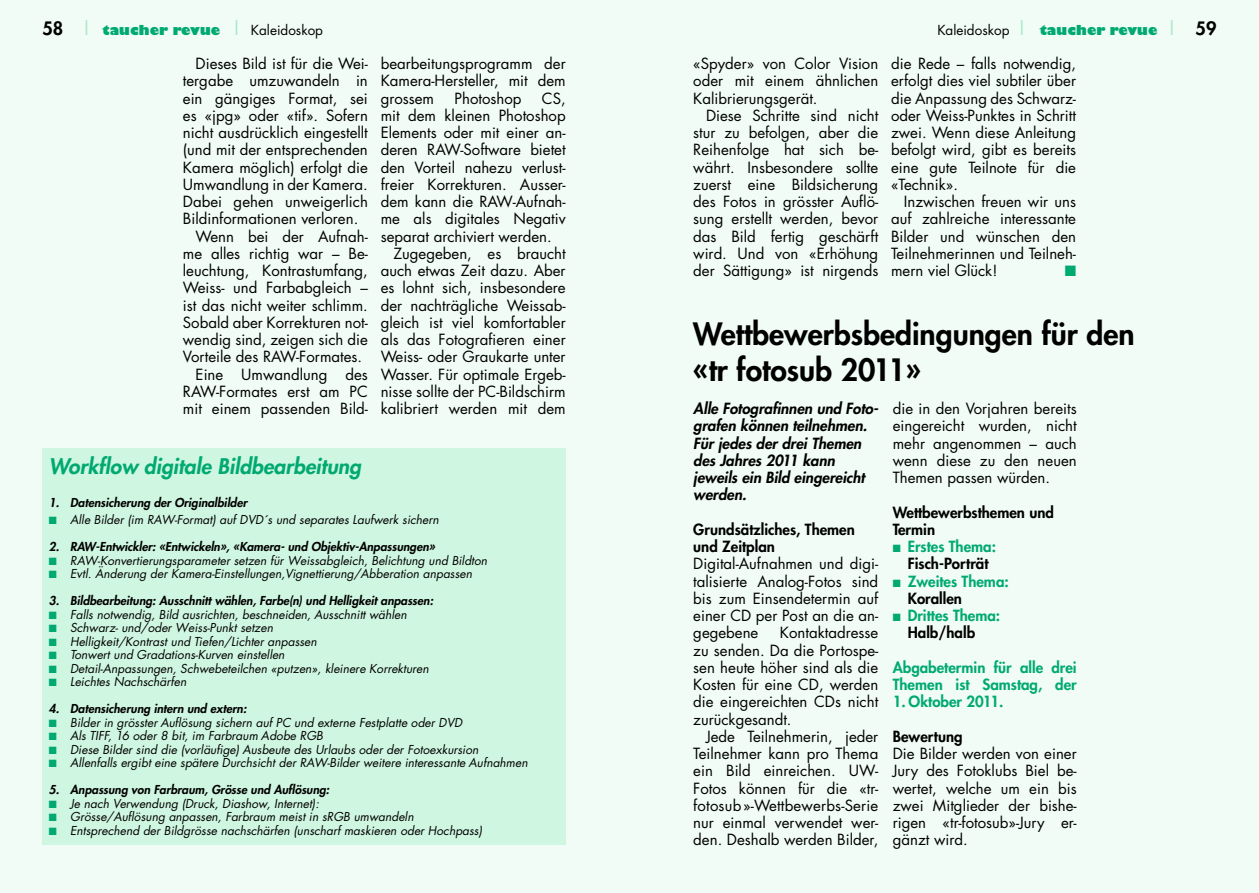
<style>
.page{position:relative;width:1259px;height:893px;background:#f0fcf5}
.page>*{position:absolute;margin:0;border:0;box-sizing:border-box;transform-origin:0 0}
.t1{font:800 30px/36px "Futura";color:#000}
.t2{font:italic 800 21px "Futura";color:#00a972}
.t3{font:15px/17.2px "Futura";color:#000;text-align:justify}
.t4{font:italic 800 15px/17.2px "Futura";color:#000}
.t5{font:800 15px/17.2px "Futura";color:#00a972}
.t6{font:800 15px/17.2px "Futura";color:#000}
.t7{font:15px "Zapf Dingbats";color:#00a972}
.t8{font:800 13.5px "Gill Sans";color:#00a972}
.t9{font:italic 12px "Futura";color:#000}
.t10{font:italic 800 12px "Futura";color:#000}
.s1{font-family:"Futura";font-size:18px;color:#000}
.s2{font-family:"Futura";font-weight:400;font-size:18px;color:#a3e8c8}
.s3{font-family:"Futura";font-weight:400;color:#000}
.s4{color:#00a972}
.s5{color:#000}
</style>
<div class="page">
<div style="left:43px;top:448px;width:523px;height:397px;background:#cff6e0"></div>
<p class="t8" style="left:43px;top:21px;width:282px"><span class="s1">58</span> <span class="s2">|</span> taucher revue <span class="s2">|</span> <span class="s3">Kaleidoskop</span></p>
<p class="t8" style="left:937px;top:21px;width:281px"><span class="s3">Kaleidoskop</span> <span class="s2">|</span> taucher revue <span class="s2">|</span> <span class="s1">59</span></p>
<p class="t3" style="left:196px;top:55px;width:174px">Dieses Bild ist für die Wei-</p>
<p class="t3" style="left:183px;top:72px;width:186px">tergabe umzuwandeln in</p>
<p class="t3" style="left:183px;top:89px;width:186px">ein gängiges Format, sei</p>
<p class="t3" style="left:183px;top:106px;width:186px">es «jpg» oder «tif». Sofern</p>
<p class="t3" style="left:183px;top:124px;width:186px">nicht ausdrücklich eingestellt</p>
<p class="t3" style="left:183px;top:141px;width:186px">(und mit der entsprechenden</p>
<p class="t3" style="left:183px;top:158px;width:186px">Kamera möglich) erfolgt die</p>
<p class="t3" style="left:183px;top:175px;width:186px">Umwandlung in der Kamera.</p>
<p class="t3" style="left:183px;top:193px;width:186px">Dabei gehen unweigerlich</p>
<p class="t3" style="left:183px;top:210px;width:177px">Bildinformationen verloren.</p>
<p class="t3" style="left:196px;top:227px;width:174px">Wenn bei der Aufnah-</p>
<p class="t3" style="left:183px;top:244px;width:186px">me alles richtig war – Be-</p>
<p class="t3" style="left:183px;top:262px;width:186px">leuchtung, Kontrastumfang,</p>
<p class="t3" style="left:183px;top:279px;width:186px">Weiss- und Farbabgleich –</p>
<p class="t3" style="left:183px;top:296px;width:186px">ist das nicht weiter schlimm.</p>
<p class="t3" style="left:183px;top:313px;width:186px">Sobald aber Korrekturen not-</p>
<p class="t3" style="left:183px;top:331px;width:186px">wendig sind, zeigen sich die</p>
<p class="t3" style="left:183px;top:348px;width:181px">Vorteile des RAW-Formates.</p>
<p class="t3" style="left:196px;top:365px;width:174px">Eine Umwandlung des</p>
<p class="t3" style="left:183px;top:382px;width:186px">RAW-Formates erst am PC</p>
<p class="t3" style="left:183px;top:400px;width:186px">mit einem passenden Bild-</p>
<p class="t3" style="left:381px;top:55px;width:186px">bearbeitungsprogramm der Kamera-Hersteller, mit dem grossem</p>
<p class="t3" style="left:454px;top:89px;width:68px">Photoshop</p>
<p class="t3" style="left:542px;top:89px;width:25px">CS,</p>
<p class="t3" style="left:381px;top:106px;width:186px">mit dem kleinen Photoshop</p>
<p class="t3" style="left:381px;top:124px;width:186px">Elements oder mit einer an-</p>
<p class="t3" style="left:381px;top:141px;width:186px">deren RAW-Software bietet</p>
<p class="t3" style="left:381px;top:158px;width:186px">den Vorteil nahezu verlust-</p>
<p class="t3" style="left:381px;top:175px;width:186px">freier Korrekturen. Ausser-</p>
<p class="t3" style="left:381px;top:193px;width:186px">dem kann die RAW-Aufnah-</p>
<p class="t3" style="left:381px;top:210px;width:186px">me als digitales Negativ</p>
<p class="t3" style="left:381px;top:227px;width:173px">separat archiviert werden.</p>
<p class="t3" style="left:393px;top:244px;width:174px">Zugegeben, es braucht</p>
<p class="t3" style="left:381px;top:262px;width:186px">auch etwas Zeit dazu. Aber</p>
<p class="t3" style="left:381px;top:279px;width:186px">es lohnt sich, insbesondere</p>
<p class="t3" style="left:381px;top:296px;width:186px">der nachträgliche Weissab-</p>
<p class="t3" style="left:381px;top:313px;width:186px">gleich ist viel komfortabler</p>
<p class="t3" style="left:381px;top:331px;width:186px">als das Fotografieren einer</p>
<p class="t3" style="left:381px;top:348px;width:186px">Weiss- oder Graukarte unter</p>
<p class="t3" style="left:381px;top:365px;width:186px">Wasser. Für optimale Ergeb-</p>
<p class="t3" style="left:381px;top:382px;width:186px">nisse sollte der PC-Bildschirm</p>
<p class="t3" style="left:381px;top:400px;width:186px">kalibriert werden mit dem</p>
<h2 class="t2" style="left:49px;top:453px;width:314px">Workflow digitale Bildbearbeitung</h2>
<p class="t10" style="left:49px;top:495px;width:200px">1. Datensicherung der Originalbilder</p>
<p class="t9" style="left:49px;top:511px;width:391px"><span class="s4">■</span> Alle Bilder (im RAW-Format) auf DVD´s und separates Laufwerk sichern</p>
<p class="t10" style="left:49px;top:539px;width:387px">2. RAW-Entwickler: «Entwickeln», «Kamera- und Objektiv-Anpassungen»</p>
<p class="t9" style="left:49px;top:552px;width:440px"><span class="s4">■</span> RAW-Konvertierungsparameter setzen für Weissabgleich, Belichtung und Bildton</p>
<p class="t9" style="left:49px;top:565px;width:425px"><span class="s4">■</span> Evtl. Änderung der Kamera-Einstellungen,Vignettierung/Abberation anpassen</p>
<p class="t10" style="left:49px;top:593px;width:386px">3. Bildbearbeitung: Ausschnitt wählen, Farbe(n) und Helligkeit anpassen:</p>
<p class="t9" style="left:49px;top:606px;width:359px"><span class="s4">■</span> Falls notwendig, Bild ausrichten, beschneiden, Ausschnitt wählen</p>
<p class="t9" style="left:49px;top:619px;width:226px"><span class="s4">■</span> Schwarz- und/oder Weiss-Punkt setzen</p>
<p class="t9" style="left:49px;top:633px;width:269px"><span class="s4">■</span> Helligkeit/Kontrast und Tiefen/Lichter anpassen</p>
<p class="t9" style="left:49px;top:646px;width:237px"><span class="s4">■</span> Tonwert und Gradations-Kurven einstellen</p>
<p class="t9" style="left:49px;top:660px;width:381px"><span class="s4">■</span> Detail-Anpassungen, Schwebeteilchen «putzen», kleinere Korrekturen</p>
<p class="t9" style="left:49px;top:673px;width:139px"><span class="s4">■</span> Leichtes Nachschärfen</p>
<p class="t10" style="left:49px;top:701px;width:199px">4. Datensicherung intern und extern:</p>
<p class="t9" style="left:49px;top:714px;width:415px"><span class="s4">■</span> Bilder in grösster Auflösung sichern auf PC und externe Festplatte oder DVD</p>
<p class="t9" style="left:49px;top:727px;width:276px"><span class="s4">■</span> Als TIFF, 16 oder 8 bit, im Farbraum Adobe RGB</p>
<p class="t9" style="left:49px;top:741px;width:431px"><span class="s4">■</span> Diese Bilder sind die (vorläufige) Ausbeute des Urlaubs oder der Fotoexkursion</p>
<p class="t9" style="left:49px;top:754px;width:480px"><span class="s4">■</span> Allenfalls ergibt eine spätere Durchsicht der RAW-Bilder weitere interessante Aufnahmen</p>
<p class="t10" style="left:49px;top:782px;width:282px">5. Anpassung von Farbraum, Grösse und Auflösung:</p>
<p class="t9" style="left:49px;top:795px;width:272px"><span class="s4">■</span> Je nach Verwendung (Druck, Diashow, Internet):</p>
<p class="t9" style="left:49px;top:808px;width:366px"><span class="s4">■</span> Grösse/Auflösung anpassen, Farbraum meist in sRGB umwandeln</p>
<p class="t9" style="left:49px;top:822px;width:435px"><span class="s4">■</span> Entsprechend der Bildgrösse nachschärfen (unscharf maskieren oder Hochpass)</p>
<p class="t3" style="left:693px;top:55px;width:186px">«Spyder» von Color Vision oder mit einem ähnlichen Kalibrierungsgerät.</p>
<p class="t3" style="left:693px;top:106px;width:186px;text-indent:13px">Diese Schritte sind nicht stur zu befolgen, aber die Reihenfolge hat sich be&shy;währt. Insbesondere sollte zuerst eine Bildsicherung des Fotos in grösster Auflö&shy;sung erstellt werden, bevor das Bild fertig geschärft wird. Und von «Erhöhung der Sättigung» ist nirgends</p>
<p class="t3" style="left:891px;top:55px;width:186px">die Rede – falls notwendig, erfolgt dies viel subtiler über die Anpassung des Schwarz&shy;oder Weiss-Punktes in Schritt zwei. Wenn diese Anleitung befolgt wird, gibt es bereits eine gute Teilnote für die «Technik».</p>
<p class="t3" style="left:891px;top:193px;width:186px;text-indent:13px">Inzwischen freuen wir uns auf zahlreiche interessante Bilder und wünschen den Teilnehmerinnen und Teilneh&shy;mern viel Glück!</p>
<p class="t7" style="left:1064px;top:264px;width:13px">■</p>
<h1 class="t1" style="left:693px;top:316px;width:443px">Wettbewerbsbedingungen für den «tr fotosub 2011»</h1>
<p class="t4" style="left:693px;top:400px;width:187px">Alle Fotografinnen und Foto&shy;grafen können teilnehmen.<br>Für jedes der drei Themen des Jahres 2011 kann jeweils ein Bild eingereicht werden.</p>
<p class="t6" style="left:693px;top:521px;width:163px">Grundsätzliches, Themen und Zeitplan</p>
<p class="t3" style="left:693px;top:555px;width:186px">Digital-Aufnahmen und digi&shy;talisierte Analog-Fotos sind bis zum Einsendetermin auf einer CD per Post an die an&shy;gegebene</p>
<p class="t3" style="left:892px;top:400px;width:185px">die in den Vorjahren bereits eingereicht wurden, nicht mehr angenommen – auch wenn diese zu den neuen Themen passen würden.</p>
<p class="t6" style="left:892px;top:503px;width:163px">Wettbewerbsthemen und<br>Termin</p>
<p class="t6" style="left:892px;top:538px;width:105px;text-align:center"><span class="s4">■ Erstes Thema:<br></span>Fisch-Porträt</p>
<p class="t5" style="left:907px;top:572px;width:103px;text-indent:-15px">■ Zweites Thema:<br><span class="s5">Korallen</span></p>
<p class="t5" style="left:907px;top:607px;width:94px;text-indent:-15px">■ Drittes Thema:<br><span class="s5">Halb/halb</span></p>
<p class="t5" style="left:892px;top:659px;width:185px">Abgabetermin für alle drei<br>Themen ist Samstag, der</p>
<p class="t5" style="left:892px;top:693px;width:112px">1. Oktober 2011.</p>
<p class="t6" style="left:892px;top:728px;width:71px">Bewertung</p>
<p class="t3" style="left:892px;top:745px;width:185px">Die Bilder werden von einer Jury des Fotoklubs Biel be&shy;wertet, welche um ein bis zwei Mitglieder der bishe&shy;rigen «tr-fotosub»-Jury er&shy;gänzt wird.</p>
<p class="t3" style="left:693px;top:624px;width:186px;text-indent:87px">Kontaktadresse zu senden. Da die Portospe&shy;sen heute höher sind als die Kosten für eine CD, werden die eingereichten CDs nicht zurückgesandt.</p>
<p class="t3" style="left:693px;top:727px;width:187px;text-indent:13px">Jede Teilnehmerin, jeder Teilnehmer kann pro Thema ein Bild einreichen. UW-Fotos können für die «tr&shy;fotosub»-Wettbewerbs-Serie nur einmal verwendet wer&shy;den. Deshalb werden Bilder,</p>
</div>
